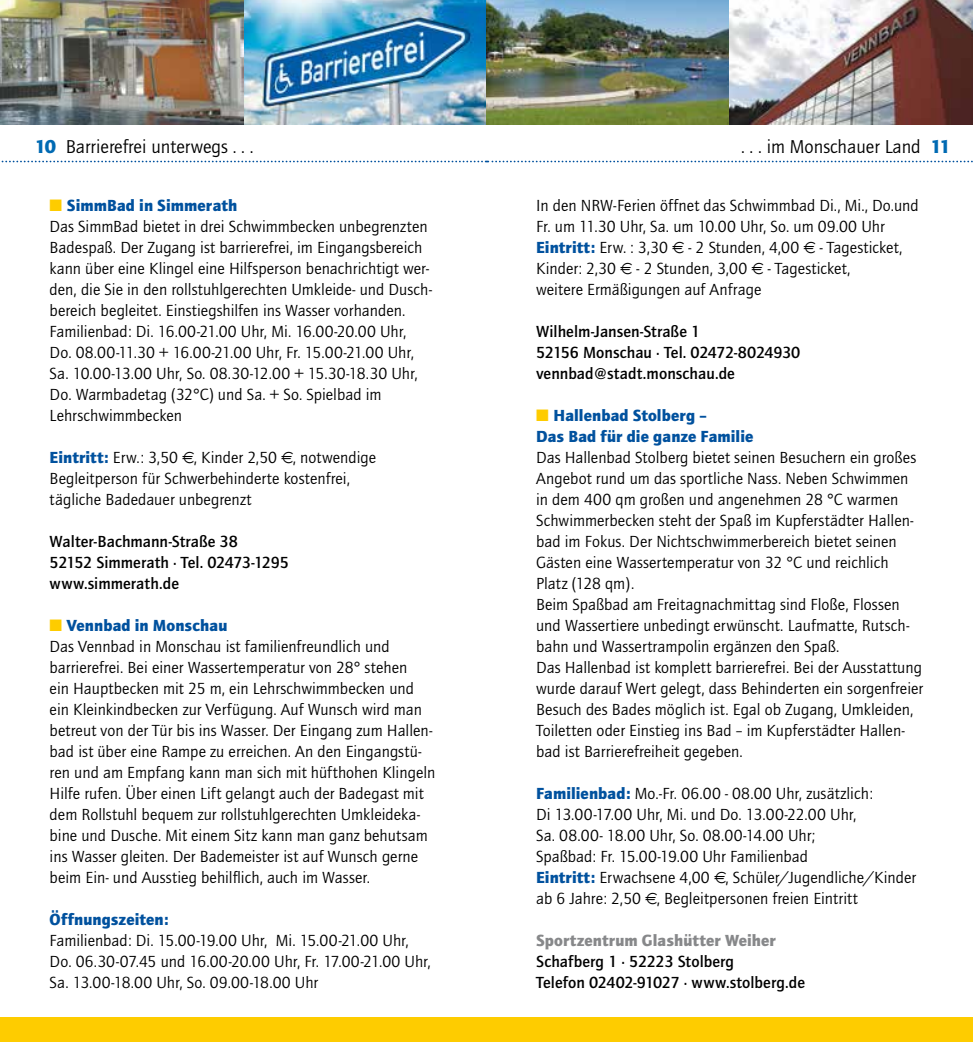
<style>
.page{position:relative;width:973px;height:1042px;background:#fff}
.page>*{position:absolute;margin:0;border:0;box-sizing:border-box;transform-origin:0 0}
.t1{font:19.25px "Quay Itc T";color:#000}
.t2{font:16.62px/21px "Quay Itc T";letter-spacing:.005em;color:#000}
.t3{font:700 16.62px/21px "Quay Itc T";color:#000}
.t4{font:900 16.62px/21px "Quay Itc T";letter-spacing:.005em;color:#00519e}
.t5{font:900 16.62px "Quay Itc T";letter-spacing:.01em;color:#87888a}
.s1{font-weight:900;color:#006ab3}
.s2{color:#fecc00}
.s3{font-weight:900;color:#00519e}
.s4{font-family:"Euro Logo"}
</style>
<div class="page">
<img style="left:0;top:0;width:972px;height:124px">
<div style="left:0;top:1017px;width:972px;height:25px;background:#fecc00"></div>
<svg style="left:1px;top:161px;width:972px;height:1px"></svg>
<p class="t1" style="left:35px;top:135px;width:220px"><span class="s1">10</span> Barrierefrei unterwegs . . .</p>
<p class="t1" style="left:741px;top:135px;width:211px">. . . im Monschauer Land <span class="s1">11</span></p>
<p class="t2" style="left:50px;top:195px;width:384px"><span class="s2">■</span> <span class="s3">SimmBad in Simmerath<br></span>Das SimmBad bietet in drei Schwimmbecken unbegrenzten Badespaß. Der Zugang ist barrierefrei, im Eingangsbereich kann über eine Klingel eine Hilfsperson benachrichtigt wer&shy;den, die Sie in den rollstuhlgerechten Umkleide- und Dusch&shy;bereich begleitet. Einstiegshilfen ins Wasser vorhanden.<br>Familienbad: Di. 16.00-21.00 Uhr, Mi. 16.00-20.00 Uhr, Do. 08.00-11.30 + 16.00-21.00 Uhr, Fr. 15.00-21.00 Uhr, Sa. 10.00-13.00 Uhr, So. 08.30-12.00 + 15.30-18.30 Uhr, Do. Warmbadetag (32°C) und Sa. + So. Spielbad im Lehrschwimmbecken</p>
<p class="t2" style="left:50px;top:447px;width:328px"><span class="s3">Eintritt:</span> Erw.: 3,50 <span class="s4">7</span>, Kinder 2,50 <span class="s4">7</span>, notwendige<br>Begleitperson für Schwerbehinderte kostenfrei, tägliche Badedauer unbegrenzt</p>
<p class="t3" style="left:50px;top:531px;width:240px">Walter-Bachmann-Straße 38<br>52152 Simmerath · Tel. 02473-1295 www.simmerath.de</p>
<p class="t2" style="left:50px;top:615px;width:387px"><span class="s2">■</span> <span class="s3">Vennbad in Monschau<br></span>Das Vennbad in Monschau ist familienfreundlich und barrierefrei. Bei einer Wassertemperatur von 28° stehen<br>ein Hauptbecken mit 25 m, ein Lehrschwimmbecken und ein Kleinkindbecken zur Verfügung. Auf Wunsch wird man betreut von der Tür bis ins Wasser. Der Eingang zum Hallen&shy;bad ist über eine Rampe zu erreichen. An den Eingangstü&shy;ren und am Empfang kann man sich mit hüfthohen Klingeln Hilfe rufen. Über einen Lift gelangt auch der Badegast mit dem Rollstuhl bequem zur rollstuhlgerechten Umkleideka&shy;bine und Dusche. Mit einem Sitz kann man ganz behutsam ins Wasser gleiten. Der Bademeister ist auf Wunsch gerne beim Ein- und Ausstieg behilflich, auch im Wasser.</p>
<p class="t4" style="left:50px;top:909px;width:120px">Öffnungszeiten:</p>
<p class="t2" style="left:50px;top:930px;width:382px">Familienbad: Di. 15.00-19.00 Uhr, Mi. 15.00-21.00 Uhr,<br>Do. 06.30-07.45 und 16.00-20.00 Uhr, Fr. 17.00-21.00 Uhr,<br>Sa. 13.00-18.00 Uhr, So. 09.00-18.00 Uhr</p>
<p class="t2" style="left:536px;top:195px;width:384px">In den NRW-Ferien öffnet das Schwimmbad Di., Mi., Do.und Fr. um 11.30 Uhr, Sa. um 10.00 Uhr, So. um 09.00 Uhr <span class="s3">Eintritt:</span> Erw. : 3,30 <span class="s4">7</span> - 2 Stunden, 4,00 <span class="s4">7</span> - Tagesticket, Kinder: 2,30 <span class="s4">7</span> - 2 Stunden, 3,00 <span class="s4">7</span> - Tagesticket,<br>weitere Ermäßigungen auf Anfrage</p>
<p class="t3" style="left:536px;top:321px;width:266px">Wilhelm-Jansen-Straße 1<br>52156 Monschau · Tel. 02472-8024930 vennbad@stadt.monschau.de</p>
<p class="t4" style="left:536px;top:405px;width:219px"><span class="s2">■</span> Hallenbad Stolberg –<br>Das Bad für die ganze Familie</p>
<p class="t2" style="left:536px;top:447px;width:388px">Das Hallenbad Stolberg bietet seinen Besuchern ein großes Angebot rund um das sportliche Nass. Neben Schwimmen in dem 400 qm großen und angenehmen 28 °C warmen Schwimmerbecken steht der Spaß im Kupferstädter Hallen&shy;bad im Fokus. Der Nichtschwimmerbereich bietet seinen Gästen eine Wassertemperatur von 32 °C und reichlich Platz (128 qm).<br>Beim Spaßbad am Freitagnachmittag sind Floße, Flossen und Wassertiere unbedingt erwünscht. Laufmatte, Rutsch&shy;bahn und Wassertrampolin ergänzen den Spaß.<br>Das Hallenbad ist komplett barrierefrei. Bei der Ausstattung wurde darauf Wert gelegt, dass Behinderten ein sorgenfreier Besuch des Bades möglich ist. Egal ob Zugang, Umkleiden, Toiletten oder Einstieg ins Bad – im Kupferstädter Hallen&shy;bad ist Barrierefreiheit gegeben.</p>
<p class="t2" style="left:536px;top:783px;width:381px"><span class="s3">Familienbad:</span> Mo.-Fr. 06.00 - 08.00 Uhr, zusätzlich:<br>Di 13.00-17.00 Uhr, Mi. und Do. 13.00-22.00 Uhr,<br>Sa. 08.00- 18.00 Uhr, So. 08.00-14.00 Uhr;<br>Spaßbad: Fr. 15.00-19.00 Uhr Familienbad<br><span class="s3">Eintritt:</span> Erwachsene 4,00 <span class="s4">7</span>, Schüler/Jugendliche/Kinder ab 6 Jahre: 2,50 <span class="s4">7</span>, Begleitpersonen freien Eintritt</p>
<p class="t5" style="left:536px;top:931px;width:241px">Sportzentrum Glashütter Weiher</p>
<p class="t3" style="left:536px;top:951px;width:270px">Schafberg 1 · 52223 Stolberg<br>Telefon 02402-91027 · www.stolberg.de</p>
</div>
